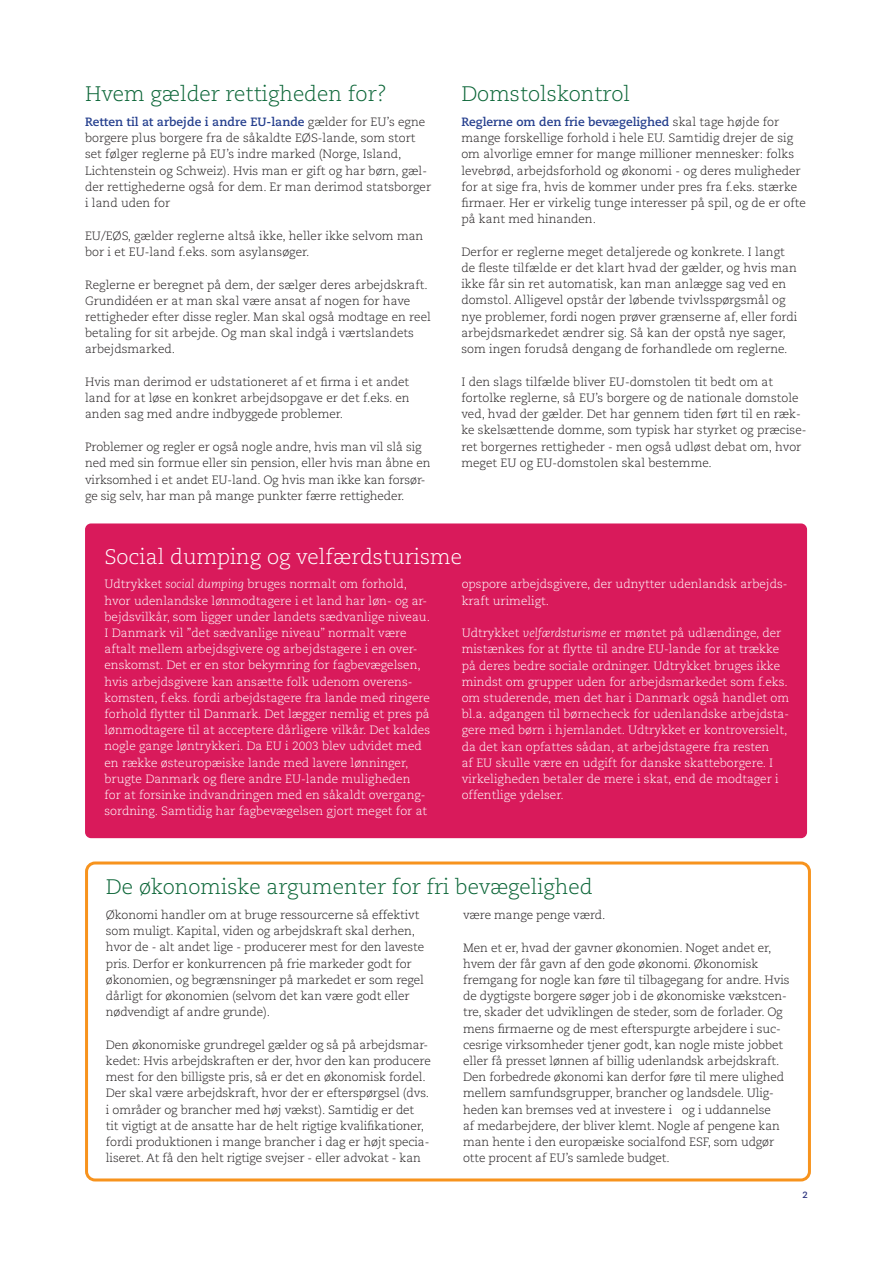
<style>
.page{position:relative;width:893px;height:1263px;background:#fff}
.page>*{position:absolute;margin:0;border:0;box-sizing:border-box;transform-origin:0 0}
.Rubrik{font:300 21px "Caecilia LT Std";color:#0c6638}
.Rubrik-2{font:300 21px "Caecilia LT Std";color:#fff}
.brød{font:300 12px/16.2px "Caecilia LT Std";letter-spacing:-.01em;color:#231f20}
.brød-2{font:300 12px/16.2px "Caecilia LT Std";color:#fff}
.t1{font:700 9px "Caecilia LT Std";color:#29307d}
.s1{font-weight:700;color:#253f8e}
.s2{font-style:italic}
</style>
<div class="page">
<div style="left:85px;top:523px;width:722px;height:315px;background:#d91a5b;border-radius:6px"></div>
<div style="left:85px;top:861px;width:726px;height:320px;border:3px solid #f7931d;border-radius:9px"></div>
<p class="Rubrik" style="left:85px;top:82px;width:304px">Hvem gælder rettigheden for?</p>
<p class="brød" style="left:85px;top:114px;width:348px"><span class="s1">Retten til at arbejde i andre EU-lande</span> gælder for EU’s egne borgere plus borgere fra de såkaldte EØS-lande, som stort set følger reglerne på EU’s indre marked (Norge, Island, Lichtenstein og Schweiz). Hvis man er gift og har børn, gæl&shy;der rettighederne også for dem. Er man derimod statsborger i land uden for</p>
<p class="brød" style="left:85px;top:228px;width:340px">EU/EØS, gælder reglerne altså ikke, heller ikke selvom man bor i et EU-land f.eks. som asylansøger.</p>
<p class="brød" style="left:85px;top:277px;width:347px">Reglerne er beregnet på dem, der sælger deres arbejdskraft.<br>Grundidéen er at man skal være ansat af nogen for have rettigheder efter disse regler. Man skal også modtage en reel betaling for sit arbejde. Og man skal indgå i værtslandets arbejdsmarked.</p>
<p class="brød" style="left:85px;top:374px;width:326px;text-align:justify">Hvis man derimod er udstationeret af et firma i et andet land for at løse en konkret arbejdsopgave er det f.eks. en anden sag med andre indbyggede problemer.</p>
<p class="brød" style="left:85px;top:439px;width:347px">Problemer og regler er også nogle andre, hvis man vil slå sig ned med sin formue eller sin pension, eller hvis man åbne en virksomhed i et andet EU-land. Og hvis man ikke kan forsør&shy;ge sig selv, har man på mange punkter færre rettigheder.</p>
<p class="Rubrik" style="left:461px;top:82px;width:170px">Domstolskontrol</p>
<p class="brød" style="left:461px;top:114px;width:346px"><span class="s1">Reglerne om den frie bevægelighed</span> skal tage højde for mange forskellige forhold i hele EU. Samtidig drejer de sig om alvorlige emner for mange millioner mennesker: folks levebrød, arbejdsforhold og økonomi - og deres muligheder for at sige fra, hvis de kommer under pres fra f.eks. stærke firmaer. Her er virkelig tunge interesser på spil, og de er ofte på kant med hinanden.</p>
<p class="brød" style="left:461px;top:244px;width:337px">Derfor er reglerne meget detaljerede og konkrete. I langt de fleste tilfælde er det klart hvad der gælder, og hvis man ikke får sin ret automatisk, kan man anlægge sag ved en domstol. Alligevel opstår der løbende tvivlsspørgsmål og nye problemer, fordi nogen prøver grænserne af, eller fordi arbejdsmarkedet ændrer sig. Så kan der opstå nye sager, som ingen forudså dengang de forhandlede om reglerne.</p>
<p class="brød" style="left:461px;top:374px;width:347px">I den slags tilfælde bliver EU-domstolen tit bedt om at fortolke reglerne, så EU’s borgere og de nationale domstole ved, hvad der gælder. Det har gennem tiden ført til en ræk&shy;ke skelsættende domme, som typisk har styrket og præcise&shy;ret borgernes rettigheder - men også udløst debat om, hvor meget EU og EU-domstolen skal bestemme.</p>
<p class="Rubrik-2" style="left:104px;top:545px;width:359px">Social dumping og velfærdsturisme</p>
<p class="brød-2" style="left:104px;top:576px;width:327px">Udtrykket <span class="s2">social dumping</span> bruges normalt om forhold, hvor udenlandske lønmodtagere i et land har løn- og ar&shy;bejdsvilkår, som ligger under landets sædvanlige niveau.<br>I Danmark vil ”det sædvanlige niveau” normalt være aftalt mellem arbejdsgivere og arbejdstagere i en over&shy;enskomst. Det er en stor bekymring for fagbevægelsen, hvis arbejdsgivere kan ansætte folk udenom overens&shy;komsten, f.eks. fordi arbejdstagere fra lande med ringere forhold flytter til Danmark. Det lægger nemlig et pres på lønmodtagere til at acceptere dårligere vilkår. Det kaldes nogle gange løntrykkeri. Da EU i 2003 blev udvidet med en række østeuropæiske lande med lavere lønninger, brugte Danmark og flere andre EU-lande muligheden<br>for at forsinke indvandringen med en såkaldt overgang&shy;sordning. Samtidig har fagbevægelsen gjort meget for at</p>
<p class="brød-2" style="left:462px;top:576px;width:327px">opspore arbejdsgivere, der udnytter udenlandsk arbejds&shy;kraft urimeligt.</p>
<p class="brød-2" style="left:462px;top:625px;width:329px">Udtrykket <span class="s2">velfærdsturisme</span> er møntet på udlændinge, der mistænkes for at flytte til andre EU-lande for at trække på deres bedre sociale ordninger. Udtrykket bruges ikke mindst om grupper uden for arbejdsmarkedet som f.eks. om studerende, men det har i Danmark også handlet om bl.a. adgangen til børnecheck for udenlandske arbejdsta&shy;gere med børn i hjemlandet. Udtrykket er kontroversielt, da det kan opfattes sådan, at arbejdstagere fra resten<br>af EU skulle være en udgift for danske skatteborgere. I virkeligheden betaler de mere i skat, end de modtager i offentlige ydelser.</p>
<p class="Rubrik" style="left:106px;top:875px;width:488px">De økonomiske argumenter for fri bevægelighed</p>
<p class="brød" style="left:106px;top:907px;width:320px">Økonomi handler om at bruge ressourcerne så effektivt som muligt. Kapital, viden og arbejdskraft skal derhen, hvor de - alt andet lige - producerer mest for den laveste pris. Derfor er konkurrencen på frie markeder godt for økonomien, og begrænsninger på markedet er som regel dårligt for økonomien (selvom det kan være godt eller nødvendigt af andre grunde).</p>
<p class="brød" style="left:106px;top:1037px;width:326px">Den økonomiske grundregel gælder og så på arbejdsmar&shy;kedet: Hvis arbejdskraften er der, hvor den kan producere mest for den billigste pris, så er det en økonomisk fordel.<br>Der skal være arbejdskraft, hvor der er efterspørgsel (dvs. i områder og brancher med høj vækst). Samtidig er det<br>tit vigtigt at de ansatte har de helt rigtige kvalifikationer, fordi produktionen i mange brancher i dag er højt specia&shy;liseret. At få den helt rigtige svejser - eller advokat - kan</p>
<p class="brød" style="left:463px;top:907px;width:144px">være mange penge værd.</p>
<p class="brød" style="left:463px;top:940px;width:328px">Men et er, hvad der gavner økonomien. Noget andet er, hvem der får gavn af den gode økonomi. Økonomisk fremgang for nogle kan føre til tilbagegang for andre. Hvis de dygtigste borgere søger job i de økonomiske vækstcen&shy;tre, skader det udviklingen de steder, som de forlader. Og mens firmaerne og de mest efterspurgte arbejdere i suc&shy;cesrige virksomheder tjener godt, kan nogle miste jobbet eller få presset lønnen af billig udenlandsk arbejdskraft.<br>Den forbedrede økonomi kan derfor føre til mere ulighed mellem samfundsgrupper, brancher og landsdele. Ulig&shy;heden kan bremses ved at investere i og i uddannelse<br>af medarbejdere, der bliver klemt. Nogle af pengene kan man hente i den europæiske socialfond ESF, som udgør otte procent af EU’s samlede budget.</p>
<p class="t1" style="left:803px;top:1189px;width:7px">2</p>
</div>
